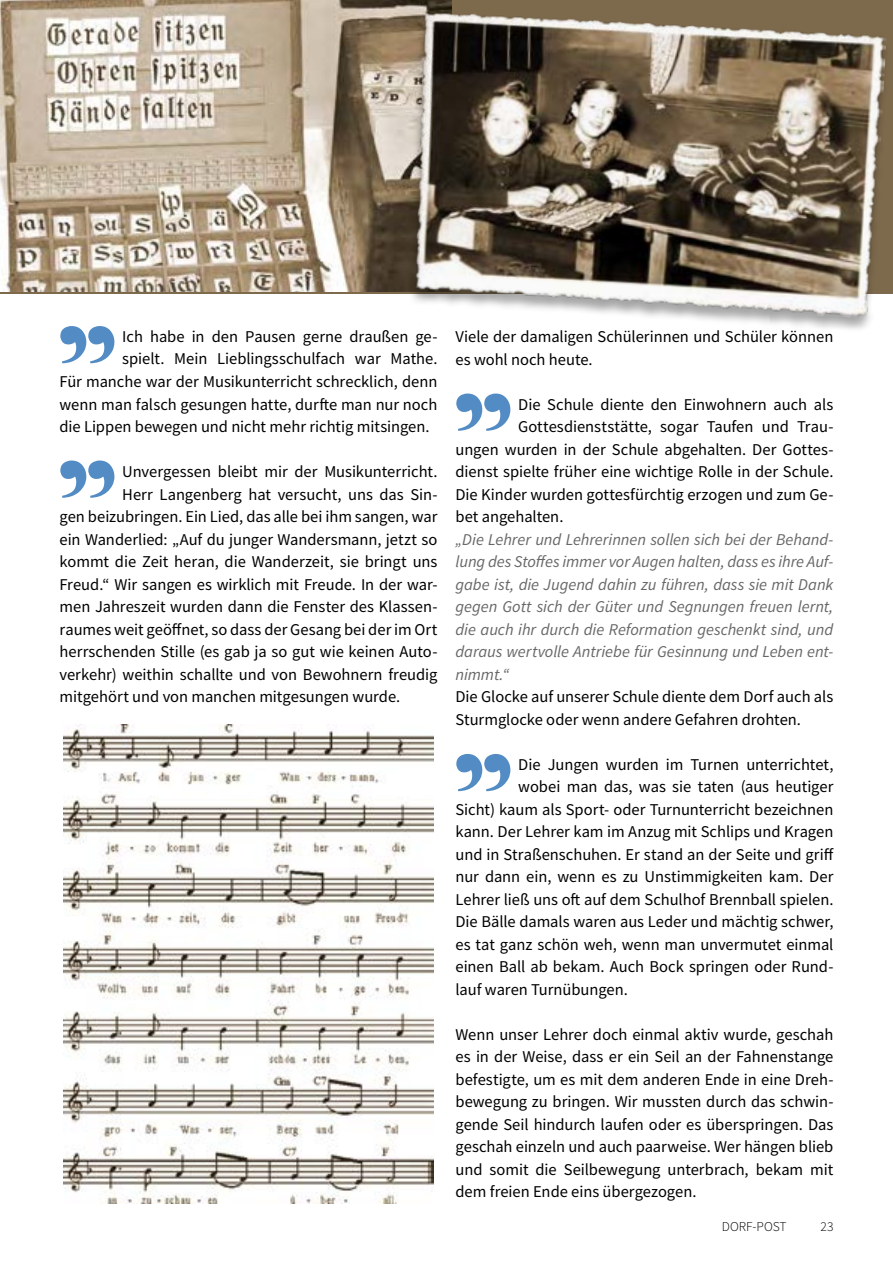
<style>
.page{position:relative;width:893px;height:1263px;background:#fff}
.page>*{position:absolute;margin:0;border:0;box-sizing:border-box;transform-origin:0 0}
.t1{font:500 198.15px "Big Caslon";color:#538cc4}
.t2{font:16.5px/22.5px "Source Sans Pro";letter-spacing:-.005em;color:#000}
.t3{font:italic 16.5px/22.5px "Source Sans Pro";letter-spacing:-.005em;color:#676767;text-align:justify}
.t4{font:300 13.5px "Source Sans Pro";color:#000}
</style>
<div class="page">
<div style="left:0;top:0;width:893px;height:293px;background:#7d694c"></div>
<img style="left:0;top:0;width:452px;height:291px">
<img style="left:63px;top:724px;width:371px;height:479px">
<div style="left:407px;top:13px;width:483px;height:320px;background:#000;opacity:.35"></div>
<img style="left:410px;top:11px;width:477px;height:308px">
<h1 class="t1" style="left:60px;top:114px;width:50px">„</h1>
<p class="t2" style="left:122px;top:325px;width:317px">Ich habe in den Pausen gerne draußen ge-</p>
<p class="t2" style="left:122px;top:348px;width:317px">spielt. Mein Lieblingsschulfach war Mathe.</p>
<p class="t2" style="left:60px;top:370px;width:379px">Für manche war der Musikunterricht schrecklich, denn</p>
<p class="t2" style="left:60px;top:393px;width:379px">wenn man falsch gesungen hatte, durfte man nur noch</p>
<p class="t2" style="left:60px;top:415px;width:372px">die Lippen bewegen und nicht mehr richtig mitsingen.</p>
<p class="t2" style="left:122px;top:460px;width:317px">Unvergessen bleibt mir der Musikunterricht.</p>
<p class="t2" style="left:122px;top:483px;width:317px">Herr Langenberg hat versucht, uns das Sin-</p>
<p class="t2" style="left:60px;top:505px;width:379px">gen beizubringen. Ein Lied, das alle bei ihm sangen, war</p>
<p class="t2" style="left:60px;top:528px;width:379px">ein Wanderlied: „Auf du junger Wandersmann, jetzt so</p>
<p class="t2" style="left:60px;top:550px;width:379px">kommt die Zeit heran, die Wanderzeit, sie bringt uns</p>
<p class="t2" style="left:60px;top:573px;width:379px">Freud.“ Wir sangen es wirklich mit Freude. In der war-</p>
<p class="t2" style="left:60px;top:595px;width:379px">men Jahreszeit wurden dann die Fenster des Klassen-</p>
<p class="t2" style="left:60px;top:618px;width:379px">raumes weit geöffnet, so dass der Gesang bei der im Ort</p>
<p class="t2" style="left:60px;top:640px;width:379px">herrschenden Stille (es gab ja so gut wie keinen Auto-</p>
<p class="t2" style="left:60px;top:663px;width:379px">verkehr) weithin schallte und von Bewohnern freudig</p>
<p class="t2" style="left:60px;top:685px;width:342px">mitgehört und von manchen mitgesungen wurde.</p>
<h1 class="t1" style="left:60px;top:249px;width:50px">„</h1>
<p class="t2" style="left:455px;top:325px;width:379px">Viele der damaligen Schülerinnen und Schüler können es wohl noch heute.</p>
<p class="t2" style="left:518px;top:393px;width:317px">Die Schule diente den Einwohnern auch als</p>
<p class="t2" style="left:518px;top:415px;width:317px">Gottesdienststätte, sogar Taufen und Trau-</p>
<p class="t2" style="left:455px;top:438px;width:379px">ungen wurden in der Schule abgehalten. Der Gottes-</p>
<p class="t2" style="left:455px;top:460px;width:379px">dienst spielte früher eine wichtige Rolle in der Schule.</p>
<p class="t2" style="left:455px;top:483px;width:379px">Die Kinder wurden gottesfürchtig erzogen und zum Ge-</p>
<p class="t2" style="left:455px;top:505px;width:109px">bet angehalten.</p>
<p class="t3" style="left:455px;top:528px;width:379px">„Die Lehrer und Lehrerinnen sollen sich bei der Behand&shy;lung des Stoffes immer vor Augen halten, dass es ihre Auf&shy;gabe ist, die Jugend dahin zu führen, dass sie mit Dank gegen Gott sich der Güter und Segnungen freuen lernt, die auch ihr durch die Reformation geschenkt sind, und daraus wertvolle Antriebe für Gesinnung und Leben ent&shy;nimmt.“</p>
<p class="t2" style="left:455px;top:685px;width:379px">Die Glocke auf unserer Schule diente dem Dorf auch als<br>Sturmglocke oder wenn andere Gefahren drohten.</p>
<p class="t2" style="left:518px;top:753px;width:317px">Die Jungen wurden im Turnen unterrichtet,</p>
<p class="t2" style="left:518px;top:775px;width:317px">wobei man das, was sie taten (aus heutiger</p>
<p class="t2" style="left:455px;top:798px;width:379px">Sicht) kaum als Sport- oder Turnunterricht bezeichnen</p>
<p class="t2" style="left:455px;top:820px;width:379px">kann. Der Lehrer kam im Anzug mit Schlips und Kragen</p>
<p class="t2" style="left:455px;top:843px;width:380px">und in Straßenschuhen. Er stand an der Seite und griff</p>
<p class="t2" style="left:455px;top:865px;width:379px">nur dann ein, wenn es zu Unstimmigkeiten kam. Der</p>
<p class="t2" style="left:455px;top:888px;width:379px">Lehrer ließ uns oft auf dem Schulhof Brennball spielen.</p>
<p class="t2" style="left:455px;top:910px;width:379px">Die Bälle damals waren aus Leder und mächtig schwer,</p>
<p class="t2" style="left:455px;top:933px;width:379px">es tat ganz schön weh, wenn man unvermutet einmal</p>
<p class="t2" style="left:455px;top:955px;width:379px">einen Ball ab bekam. Auch Bock springen oder Rund-</p>
<p class="t2" style="left:455px;top:978px;width:174px">lauf waren Turnübungen.</p>
<p class="t2" style="left:455px;top:1023px;width:379px;text-align:justify">Wenn unser Lehrer doch einmal aktiv wurde, geschah es in der Weise, dass er ein Seil an der Fahnenstange befestigte, um es mit dem anderen Ende in eine Dreh&shy;bewegung zu bringen. Wir mussten durch das schwin&shy;gende Seil hindurch laufen oder es überspringen. Das geschah einzeln und auch paarweise. Wer hängen blieb und somit die Seilbewegung unterbrach, bekam mit dem freien Ende eins übergezogen.</p>
<h1 class="t1" style="left:456px;top:182px;width:50px">„</h1>
<h1 class="t1" style="left:456px;top:542px;width:50px">„</h1>
<p class="t4" style="left:722px;top:1218px;width:66px">DORF-POST</p>
<p class="t4" style="left:820px;top:1218px;width:14px">23</p>
</div>
